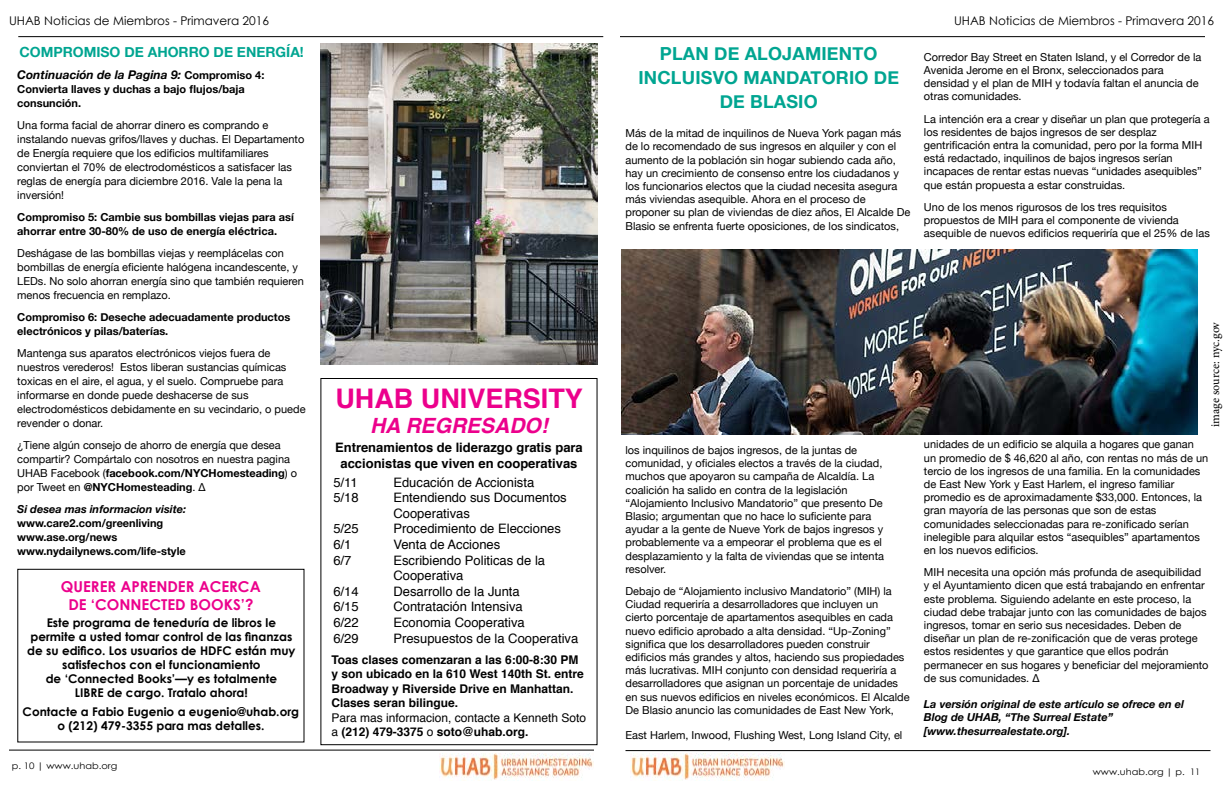
<style>
.page{position:relative;width:1224px;height:792px;background:#fff}
.page>*{position:absolute;margin:0;border:0;box-sizing:border-box;transform-origin:0 0}
.t1{font:700 27px "Helvetica";color:#ec008c}
.t2{font:italic 700 21px "Helvetica";color:#ec008c}
.t3{font:700 18px/24px "Helvetica Neue";letter-spacing:.01em;color:#00a591;text-align:center}
.t4{font:700 15px/18px "Century Gothic";color:#ec008c;text-align:center}
.t5{font:700 14px "Helvetica Neue";color:#00a591}
.t6{font:13px/15.6px "Helvetica";color:#000}
.t7{font:700 13px/15.6px "Helvetica";color:#000;text-align:center}
.t8{font:700 12px/14px "Century Gothic";color:#000;text-align:center}
.t9{font:700 12px/14.4px "Helvetica";color:#000}
.t10{font:12px "Century Gothic";color:#000}
.t11{font:12px/14.4px "Helvetica";color:#000}
.t12{font:italic 700 12px "Helvetica Neue";color:#000}
.t13{font:12px "Minion Pro";letter-spacing:-.005em;color:#000}
.t14{font:11px/13.2px "Helvetica Neue";color:#000}
.t15{font:700 11px/14px "Helvetica Neue";color:#000}
.t16{font:italic 700 11px/13.2px "Helvetica Neue";color:#000}
.t17{font:9px "Century Gothic";color:#000;scale:1.08 1}
.s1{font-style:normal;font-size:11px}
.s2{font-weight:700}
</style>
<div class="page">
<img style="left:622px;top:250px;width:575px;height:184px">
<img style="left:440px;top:753px;width:154px;height:27px">
<hr style="left:18px;top:36px;width:585px;height:1px;background:#000">
<hr style="left:9px;top:750px;width:585px;height:1px;background:#000">
<div style="left:17px;top:569px;width:287px;height:173px;border:1px solid #000"></div>
<img style="left:320px;top:43px;width:278px;height:321px">
<div style="left:320px;top:378px;width:278px;height:367px;border:1px solid #000"></div>
<img style="left:630px;top:753px;width:154px;height:27px">
<hr style="left:620px;top:36px;width:585px;height:1px;background:#000">
<hr style="left:626px;top:750px;width:584px;height:1px;background:#000">
<p class="t10" style="left:9px;top:13px;width:262px">UHAB Noticias de Miembros - Primavera 2016</p>
<p class="t5" style="left:19px;top:39px;width:286px">COMPROMISO DE AHORRO DE ENERGÍA!</p>
<p class="t12" style="left:17px;top:65px;width:249px">Continuación de la Pagina 9: <span class="s1">Compromiso 4:</span></p>
<p class="t15" style="left:17px;top:82px;width:229px">Convierta llaves y duchas a bajo flujos/baja consunción.</p>
<p class="t14" style="left:17px;top:118px;width:289px;line-height:14px">Una forma facial de ahorrar dinero es comprando e instalando nuevas grifos/llaves y duchas. El Departamento de Energía requiere que los edificios multifamiliares conviertan el 70% de electrodomésticos a satisfacer las reglas de energía para diciembre 2016. Vale la pena la inversión!</p>
<p class="t15" style="left:17px;top:210px;width:278px">Compromiso 5: Cambie sus bombillas viejas para así ahorrar entre 30-80% de uso de energía eléctrica.</p>
<p class="t14" style="left:17px;top:246px;width:288px;line-height:14px">Deshágase de las bombillas viejas y reemplácelas con bombillas de energía eficiente halógena incandescente, y LEDs. No solo ahorran energía sino que también requieren menos frecuencia en remplazo.</p>
<p class="t15" style="left:17px;top:310px;width:275px">Compromiso 6: Deseche adecuadamente productos electrónicos y pilas/baterías.</p>
<p class="t14" style="left:17px;top:346px;width:290px;line-height:14px">Mantenga sus aparatos electrónicos viejos fuera de nuestros verederos! Estos liberan sustancias químicas toxicas en el aire, el agua, y el suelo. Compruebe para informarse en donde puede deshacerse de sus electrodomésticos debidamente en su vecindario, o puede revender o donar.</p>
<p class="t14" style="left:17px;top:438px;width:281px;line-height:14px">¿Tiene algún consejo de ahorro de energía que desea compartir? Compártalo con nosotros en nuestra pagina UHAB Facebook (<span class="s2">facebook.com/NYCHomesteading</span>) o por Tweet en <span class="s2">@NYCHomesteading</span>. ∆</p>
<p class="t16" style="left:17px;top:503px;width:170px">Si desea mas informacion visite:</p>
<p class="t15" style="left:17px;top:516px;width:170px">www.care2.com/greenliving www.ase.org/news www.nydailynews.com/life-style</p>
<h3 class="t4" style="left:61px;top:578px;width:201px">QUERER APRENDER ACERCA<br>DE ‘CONNECTED BOOKS’?</h3>
<p class="t8" style="left:27px;top:616px;width:270px">Este programa de teneduría de libros le permite a usted tomar control de las finanzas de su edifico. Los usuarios de HDFC están muy satisfechos con el funcionamiento<br>de ‘Connected Books’—y es totalmente<br>LIBRE de cargo. Tratalo ahora!</p>
<p class="t8" style="left:23px;top:705px;width:278px">Contacte a Fabio Eugenio a eugenio@uhab.org o (212) 479-3355 para mas detalles.</p>
<p class="t17" style="left:12px;top:760px;width:99px">p. 10 | www.uhab.org</p>
<h1 class="t1" style="left:335px;top:376px;width:249px">UHAB UNIVERSITY</h1>
<h2 class="t2" style="left:370px;top:408px;width:179px">HA REGRESADO!</h2>
<p class="t7" style="left:335px;top:440px;width:249px">Entrenamientos de liderazgo gratis para accionistas que viven en cooperativas</p>
<p class="t6" style="left:333px;top:475px;width:26px">5/11</p>
<p class="t6" style="left:393px;top:475px;width:142px">Educación de Accionista</p>
<p class="t6" style="left:333px;top:490px;width:27px">5/18</p>
<p class="t6" style="left:393px;top:490px;width:175px">Entendiendo sus Documentos<br>Cooperativas</p>
<p class="t6" style="left:333px;top:521px;width:27px">5/25</p>
<p class="t6" style="left:393px;top:521px;width:169px">Procedimiento de Elecciones</p>
<p class="t6" style="left:333px;top:537px;width:20px">6/1</p>
<p class="t6" style="left:393px;top:537px;width:108px">Venta de Acciones</p>
<p class="t6" style="left:333px;top:553px;width:20px">6/7</p>
<p class="t6" style="left:393px;top:553px;width:153px">Escribiendo Politicas de la<br>Cooperativa</p>
<p class="t6" style="left:333px;top:584px;width:27px">6/14</p>
<p class="t6" style="left:393px;top:584px;width:128px">Desarrollo de la Junta</p>
<p class="t6" style="left:333px;top:599px;width:27px">6/15</p>
<p class="t6" style="left:393px;top:599px;width:131px">Contratación Intensiva</p>
<p class="t6" style="left:333px;top:615px;width:27px">6/22</p>
<p class="t6" style="left:393px;top:615px;width:133px">Economia Cooperativa</p>
<p class="t6" style="left:333px;top:631px;width:27px">6/29</p>
<p class="t6" style="left:393px;top:631px;width:186px">Presupuestos de la Cooperativa</p>
<p class="t9" style="left:331px;top:653px;width:254px">Toas clases comenzaran a las 6:00-8:30 PM y son ubicado en la 610 West 140th St. entre Broadway y Riverside Drive en Manhattan.<br>Clases seran bilingue.</p>
<p class="t11" style="left:331px;top:710px;width:256px">Para mas informacion, contacte a Kenneth Soto a <span class="s2">(212) 479-3375</span> o <span class="s2">soto@uhab.org.</span></p>
<h3 class="t3" style="left:638px;top:41px;width:262px">PLAN DE ALOJAMIENTO<br>INCLUISVO MANDATORIO DE<br>DE BLASIO</h3>
<p class="t14" style="left:626px;top:126px;width:286px">Más de la mitad de inquilinos de Nueva York pagan más de lo recomendado de sus ingresos en alquiler y con el aumento de la población sin hogar subiendo cada año, hay un crecimiento de consenso entre los ciudadanos y los funcionarios electos que la ciudad necesita asegura más viviendas asequible. Ahora en el proceso de proponer su plan de viviendas de diez años, El Alcalde De Blasio se enfrenta fuerte oposiciones, de los sindicatos,</p>
<p class="t10" style="left:954px;top:13px;width:262px">UHAB Noticias de Miembros - Primavera 2016</p>
<p class="t14" style="left:924px;top:50px;width:279px">Corredor Bay Street en Staten Island, y el Corredor de la Avenida Jerome en el Bronx, seleccionados para densidad y el plan de MIH y todavía faltan el anuncia de otras comunidades.</p>
<p class="t14" style="left:924px;top:111px;width:287px">La intención era a crear y diseñar un plan que protegería a los residentes de bajos ingresos de ser desplaz gentrificación entra la comunidad, pero por la forma MIH está redactado, inquilinos de bajos ingresos serían incapaces de rentar estas nuevas “unidades asequibles” que están propuesta a estar construidas.</p>
<p class="t14" style="left:924px;top:200px;width:287px">Uno de los menos rigurosos de los tres requisitos propuestos de MIH para el componente de vivienda asequible de nuevos edificios requeriría que el 25% de las</p>
<p class="t14" style="left:626px;top:443px;width:260px">los inquilinos de bajos ingresos, de la juntas de comunidad, y oficiales electos a través de la ciudad, muchos que apoyaron su campaña de Alcaldía. La coalición ha salido en contra de la legislación “Alojamiento Inclusivo Mandatorio” que presento De Blasio; argumentan que no hace lo suficiente para ayudar a la gente de Nueve York de bajos ingresos y probablemente va a empeorar el problema que es el desplazamiento y la falta de viviendas que se intenta resolver.</p>
<p class="t14" style="left:626px;top:584px;width:286px">Debajo de “Alojamiento inclusivo Mandatorio” (MIH) la Ciudad requeriría a desarrolladores que incluyen un<br>cierto porcentaje de apartamentos asequibles en cada nuevo edificio aprobado a alta densidad. “Up-Zoning” significa que los desarrolladores pueden construir edificios más grandes y altos, haciendo sus propiedades más lucrativas. MIH conjunto con densidad requeriría a desarrolladores que asignan un porcentaje de unidades en sus nuevos edificios en niveles económicos. El Alcalde De Blasio anuncio las comunidades de East New York,</p>
<p class="t14" style="left:626px;top:728px;width:278px">East Harlem, Inwood, Flushing West, Long Island City, el</p>
<p class="t13" style="left:1207px;top:427px;width:107px;rotate:-90deg">image source: nyc.gov</p>
<p class="t14" style="left:924px;top:437px;width:286px">unidades de un edificio se alquila a hogares que ganan un promedio de $ 46,620 al año, con rentas no más de un tercio de los ingresos de una familia. En la comunidades de East New York y East Harlem, el ingreso familiar promedio es de aproximadamente $33,000. Entonces, la gran mayoría de las personas que son de estas comunidades seleccionadas para re-zonificado serían inelegible para alquilar estos “asequibles” apartamentos en los nuevos edificios.</p>
<p class="t14" style="left:924px;top:565px;width:286px">MIH necesita una opción más profunda de asequibilidad y el Ayuntamiento dicen que está trabajando en enfrentar este problema. Siguiendo adelante en este proceso, la ciudad debe trabajar junto con las comunidades de bajos ingresos, tomar en serio sus necesidades. Deben de diseñar un plan de re-zonificación que de veras protege estos residentes y que garantice que ellos podrán permanecer en sus hogares y beneficiar del mejoramiento de sus comunidades. ∆</p>
<p class="t16" style="left:924px;top:698px;width:261px">La versión original de este artículo se ofrece en el<br>Blog de UHAB, “The Surreal Estate” [www.thesurrealestate.org].</p>
<p class="t17" style="left:1093px;top:767px;width:101px">www.uhab.org | p. 11</p>
</div>
